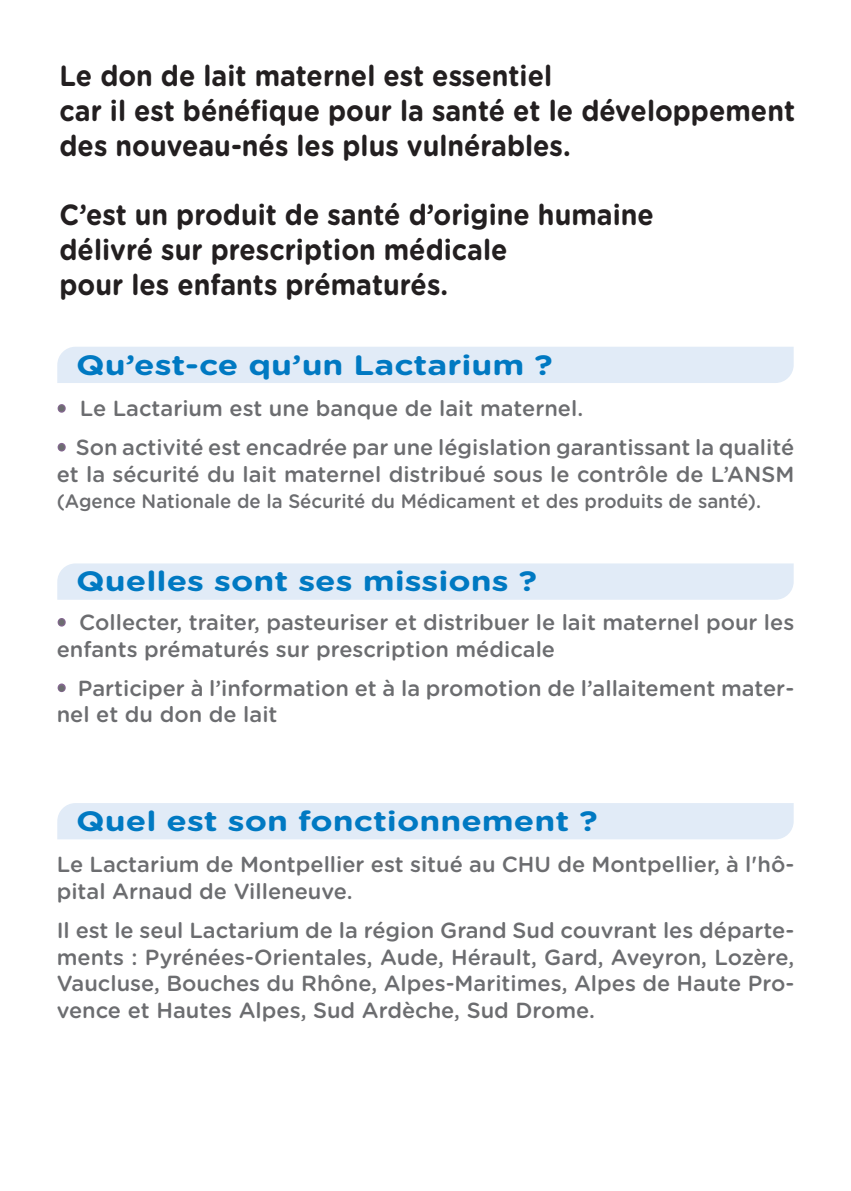
<style>
.page{position:relative;width:851px;height:1191px;background:#fff}
.page>*{position:absolute;margin:0;border:0;box-sizing:border-box;transform-origin:0 0}
.t1{font:700 29.2px/35px "Gotham Rounded";color:#231f20;scale:.92 1}
.t2{font:700 28px "Gotham Rounded";color:#0079c2;scale:1.2 1}
.t3{font:500 21.8px/26.6px "Gotham Rounded";color:#6c6d70}
.t4{font:500 19.4px "Gotham Rounded";color:#6c6d70;scale:.96 1}
.s1{color:#856891}
</style>
<div class="page">
<div style="left:57px;top:347px;width:736px;height:36px;background:#e1ebf7"></div>
<div style="left:57px;top:563px;width:736px;height:37px;background:#e1ebf7"></div>
<div style="left:57px;top:803px;width:736px;height:36px;background:#e1ebf7"></div>
<h1 class="t1" style="left:60px;top:57px;width:801px">Le don de lait maternel est essentiel<br>car il est bénéfique pour la santé et le développement des nouveau-nés les plus vulnérables.</h1>
<h1 class="t1" style="left:60px;top:196px;width:647px">C’est un produit de santé d’origine humaine délivré sur prescription médicale<br>pour les enfants prématurés.</h1>
<p class="t2" style="left:76px;top:344px;width:398px">Qu’est-ce qu’un Lactarium ?</p>
<p class="t3" style="left:57px;top:394px;width:528px"><span class="s1">•</span> Le Lactarium est une banque de lait maternel.</p>
<p class="t3" style="left:57px;top:433px;width:739px"><span class="s1">•</span> Son activité est encadrée par une législation garantissant la qualité et la sécurité du lait maternel distribué sous le contrôle de L’ANSM</p>
<p class="t4" style="left:57px;top:487px;width:735px">(Agence Nationale de la Sécurité du Médicament et des produits de santé).</p>
<p class="t2" style="left:76px;top:561px;width:385px">Quelles sont ses missions ?</p>
<p class="t3" style="left:57px;top:608px;width:739px"><span class="s1">•</span> Collecter, traiter, pasteuriser et distribuer le lait maternel pour les enfants prématurés sur prescription médicale</p>
<p class="t3" style="left:57px;top:673px;width:739px"><span class="s1">•</span> Participer à l’information et à la promotion de l’allaitement mater&shy;nel et du don de lait</p>
<p class="t2" style="left:76px;top:800px;width:436px">Quel est son fonctionnement ?</p>
<p class="t3" style="left:57px;top:850px;width:739px">Le Lactarium de Montpellier est situé au CHU de Montpellier, à l'hô&shy;pital Arnaud de Villeneuve.</p>
<p class="t3" style="left:57px;top:916px;width:739px;text-align:justify">Il est le seul Lactarium de la région Grand Sud couvrant les départe&shy;ments : Pyrénées-Orientales, Aude, Hérault, Gard, Aveyron, Lozère, Vaucluse, Bouches du Rhône, Alpes-Maritimes, Alpes de Haute Pro&shy;vence et Hautes Alpes, Sud Ardèche, Sud Drome.</p>
</div>
